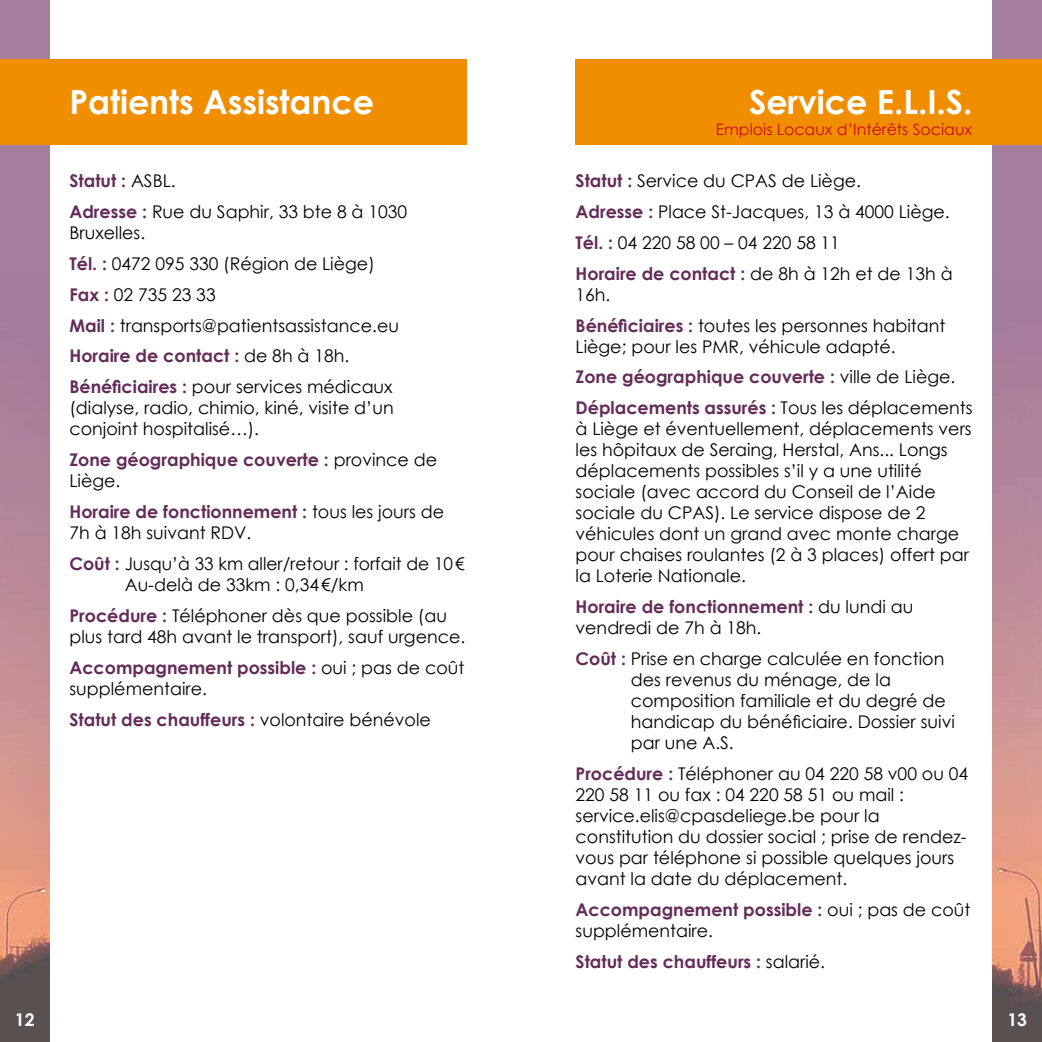
<style>
.page{position:relative;width:1042px;height:1042px;background:#fff}
.page>*{position:absolute;margin:0;border:0;box-sizing:border-box;transform-origin:0 0}
.t1{font:700 33.25px "Century Gothic";color:#fff}
.t2{font:17.5px/21px "Century Gothic";color:#000}
.t3{font:700 17.5px/21px "Century Gothic";color:#642b58}
.t4{font:700 17.5px "Century Gothic";color:#fff}
.t5{font:15.75px "Century Gothic";color:#cd071e}
.s1{font-weight:700;color:#642b58}
.s2{font-weight:400;color:#000}
</style>
<div class="page">
<img style="left:0;top:0;width:50px;height:1042px">
<img style="left:992px;top:0;width:50px;height:1042px">
<div style="left:0;top:60px;width:466px;height:85px;background:#f18e00"></div>
<div style="left:575px;top:60px;width:467px;height:85px;background:#f18e00"></div>
<h1 class="t1" style="left:69px;top:77px;width:306px">Patients Assistance</h1>
<h1 class="t1" style="left:749px;top:77px;width:225px">Service E.L.I.S.</h1>
<p class="t5" style="left:716px;top:118px;width:258px">Emplois Locaux d’Intérêts Sociaux</p>
<p class="t2" style="left:69px;top:165px;width:339px;line-height:31px"><span class="s1">Statut :</span> ASBL.<br><span class="s1">Adresse :</span> Rue du Saphir, 33 bte 8 à 1030</p>
<p class="t2" style="left:69px;top:217px;width:331px;line-height:31px">Bruxelles.<br><span class="s1">Tél. :</span> 0472 095 330 (Région de Liège)<br><span class="s1">Fax :</span> 02 735 23 33<br><span class="s1">Mail :</span> transports@patientsassistance.eu<br><span class="s1">Horaire de contact :</span> de 8h à 18h.<br><span class="s1">Bénéficiaires :</span> pour services médicaux</p>
<p class="t2" style="left:69px;top:397px;width:326px">(dialyse, radio, chimio, kiné, visite d’un conjoint hospitalisé…).</p>
<p class="t3" style="left:69px;top:449px;width:369px">Zone géographique couverte : <span class="s2">province de<br>Liège.</span></p>
<p class="t2" style="left:69px;top:501px;width:376px"><span class="s1">Horaire de fonctionnement :</span> tous les jours de<br>7h à 18h suivant RDV.</p>
<p class="t2" style="left:125px;top:553px;width:341px;text-indent:-55px"><span class="s1">Coût :</span> Jusqu’à 33 km aller/retour : forfait de 10€<br>Au-delà de 33km : 0,34€/km</p>
<p class="t2" style="left:69px;top:605px;width:397px"><span class="s1">Procédure :</span> Téléphoner dès que possible (au plus tard 48h avant le transport), sauf urgence.</p>
<p class="t2" style="left:69px;top:657px;width:396px"><span class="s1">Accompagnement possible :</span> oui ; pas de coût supplémentaire.</p>
<p class="t3" style="left:69px;top:708px;width:363px">Statut des chauffeurs : <span class="s2">volontaire bénévole</span></p>
<p class="t2" style="left:575px;top:165px;width:378px;line-height:31px"><span class="s1">Statut :</span> Service du CPAS de Liège.<br><span class="s1">Adresse :</span> Place St-Jacques, 13 à 4000 Liège.<br><span class="s1">Tél. :</span> 04 220 58 00 – 04 220 58 11<br><span class="s1">Horaire de contact :</span> de 8h à 12h et de 13h à</p>
<p class="t2" style="left:575px;top:278px;width:371px;line-height:31px">16h.<br><span class="s1">Bénéficiaires :</span> toutes les personnes habitant</p>
<p class="t2" style="left:575px;top:330px;width:398px;line-height:31px">Liège; pour les PMR, véhicule adapté.<br><span class="s1">Zone géographique couverte :</span> ville de Liège.<br><span class="s1">Déplacements assurés :</span> Tous les déplacements</p>
<p class="t2" style="left:575px;top:418px;width:398px">à Liège et éventuellement, déplacements vers les hôpitaux de Seraing, Herstal, Ans... Longs déplacements possibles s’il y a une utilité sociale (avec accord du Conseil de l’Aide sociale du CPAS). Le service dispose de 2 véhicules dont un grand avec monte charge pour chaises roulantes (2 à 3 places) offert par la Loterie Nationale.</p>
<p class="t2" style="left:575px;top:596px;width:339px"><span class="s1">Horaire de fonctionnement :</span> du lundi au vendredi de 7h à 18h.</p>
<p class="t2" style="left:631px;top:648px;width:325px;text-indent:-55px"><span class="s1">Coût :</span> Prise en charge calculée en fonction des revenus du ménage, de la composition familiale et du degré de handicap du bénéficiaire. Dossier suivi par une A.S.</p>
<p class="t2" style="left:575px;top:763px;width:394px"><span class="s1">Procédure :</span> Téléphoner au 04 220 58 v00 ou 04<br>220 58 11 ou fax : 04 220 58 51 ou mail : service.elis@cpasdeliege.be pour la constitution du dossier social ; prise de rendez&shy;vous par téléphone si possible quelques jours avant la date du déplacement.</p>
<p class="t2" style="left:575px;top:899px;width:396px"><span class="s1">Accompagnement possible :</span> oui ; pas de coût supplémentaire.</p>
<p class="t3" style="left:575px;top:950px;width:251px">Statut des chauffeurs : <span class="s2">salarié.</span></p>
<p class="t4" style="left:15px;top:1006px;width:21px">12</p>
<p class="t4" style="left:1007px;top:1006px;width:21px">13</p>
</div>
